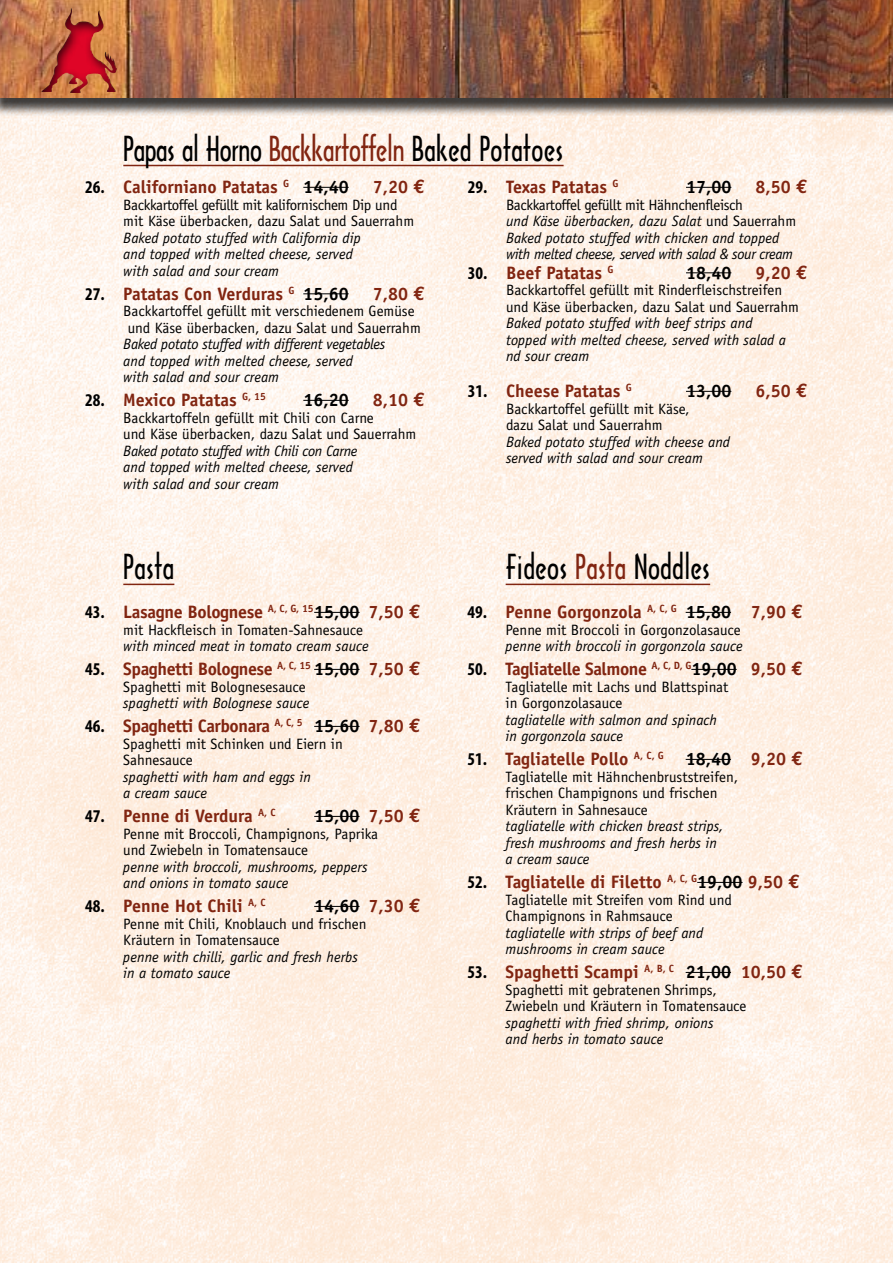
<style>
.page{position:relative;width:893px;height:1263px;background:#fff}
.page>*{position:absolute;margin:0;border:0;box-sizing:border-box;transform-origin:0 0}
.t1{font:33px "Arquitectura";letter-spacing:-.02em;color:#000}
.t2{font:33px "Arquitectura";color:#000}
.t3{font:700 18px "Officina Sans";color:#812511}
.t4{font:700 18px "Officina Sans";letter-spacing:-.025em;color:#812511}
.t5{font:700 18px "Officina Sans";color:#000}
.t6{font:700 18px "Officina Sans";letter-spacing:-.02em;color:#812511}
.t7{font:italic 15px/16.5px "Officina Sans";color:#000}
.t8{font:15px/16.5px "Officina Sans";color:#000}
.t9{font:15px/16.5px "Officina Sans";letter-spacing:-.025em;color:#000}
.s1{color:#812511}
.s2{font-family:"Myriad Pro";font-stretch:condensed;color:#000}
.s3{color:#000}
.s4{font-family:"Euro Mono";font-size:19.5px}
.s5{font-family:"Euro Mono";font-size:19.5px;color:#812511}
.s6{font-style:normal}
</style>
<div class="page">
<img style="left:0;top:117px;width:893px;height:1146px">
<div style="left:0;top:0;width:893px;height:117px;background:#000;opacity:.75"></div>
<img style="left:0;top:0;width:893px;height:98px">
<div style="left:25px;top:0;width:112px;height:95px;background:#000;opacity:.75"></div>
<hr style="left:303px;top:187px;width:46px;height:1px;background:#000">
<hr style="left:303px;top:293px;width:46px;height:1px;background:#000">
<hr style="left:303px;top:400px;width:46px;height:1px;background:#000">
<hr style="left:686px;top:187px;width:45px;height:1px;background:#000">
<hr style="left:686px;top:272px;width:45px;height:1px;background:#000">
<hr style="left:686px;top:391px;width:45px;height:1px;background:#000">
<hr style="left:123px;top:165px;width:441px;height:1px;background:#812511">
<hr style="left:123px;top:584px;width:51px;height:1px;background:#812511">
<hr style="left:314px;top:612px;width:46px;height:1px;background:#000">
<hr style="left:314px;top:669px;width:46px;height:1px;background:#000">
<hr style="left:314px;top:726px;width:46px;height:1px;background:#000">
<hr style="left:314px;top:816px;width:46px;height:1px;background:#000">
<hr style="left:314px;top:906px;width:46px;height:1px;background:#000">
<hr style="left:506px;top:584px;width:204px;height:1px;background:#812511">
<hr style="left:686px;top:612px;width:45px;height:1px;background:#000">
<hr style="left:691px;top:669px;width:46px;height:1px;background:#000">
<hr style="left:686px;top:759px;width:45px;height:1px;background:#000">
<hr style="left:697px;top:882px;width:46px;height:1px;background:#000">
<hr style="left:686px;top:972px;width:45px;height:1px;background:#000">
<h1 class="t1" style="left:123px;top:128px;width:442px">Papas al Horno <span class="s1">Backkartoffeln</span> Baked Potatoes</h1>
<p class="t3" style="left:85px;top:176px;width:265px"><span class="s2">26.</span> Californiano Patatas <sup>G</sup> <span class="s3">14,40</span></p>
<p class="t3" style="left:373px;top:176px;width:54px">7,20 <span class="s4">E</span></p>
<p class="t9" style="left:123px;top:196px;width:292px">Backkartoffel gefüllt mit kalifornischem Dip und mit Käse überbacken, dazu Salat und Sauerrahm</p>
<p class="t7" style="left:123px;top:230px;width:239px">Baked potato stuffed with California dip and topped with melted cheese, served with salad and sour cream</p>
<p class="t3" style="left:85px;top:282px;width:265px"><span class="s2">27.</span> Patatas Con Verduras <sup>G</sup> <span class="s3">15,60</span></p>
<p class="t3" style="left:373px;top:282px;width:54px">7,80 <span class="s4">E</span></p>
<p class="t8" style="left:123px;top:303px;width:299px">Backkartoffel gefüllt mit verschiedenem Gemüse und Käse überbacken, dazu Salat und Sauerrahm</p>
<p class="t7" style="left:123px;top:336px;width:264px">Baked potato stuffed with different vegetables and topped with melted cheese, served<br>with salad and sour cream</p>
<p class="t3" style="left:85px;top:389px;width:182px"><span class="s2">28.</span> Mexico Patatas <sup>G,</sup> <sup>15</sup></p>
<p class="t5" style="left:303px;top:389px;width:47px">16,20</p>
<p class="t3" style="left:373px;top:389px;width:54px">8,10 <span class="s4">E</span></p>
<p class="t8" style="left:123px;top:409px;width:295px">Backkartoffeln gefüllt mit Chili con Carne<br>und Käse überbacken, dazu Salat und Sauerrahm</p>
<p class="t7" style="left:123px;top:443px;width:236px">Baked potato stuffed with Chili con Carne and topped with melted cheese, served with salad and sour cream</p>
<h1 class="t2" style="left:123px;top:546px;width:53px">Pasta</h1>
<p class="t6" style="left:85px;top:601px;width:337px"><span class="s2">43.</span> Lasagne Bolognese <sup>A,</sup> <sup>C,</sup> <sup>G,</sup> <sup>15</sup><span class="s3">15,00</span> 7,50 <span class="s4">E</span></p>
<p class="t8" style="left:123px;top:622px;width:241px">mit Hackfleisch in Tomaten-Sahnesauce</p>
<p class="t7" style="left:123px;top:638px;width:247px">with minced meat in tomato cream sauce</p>
<p class="t4" style="left:85px;top:658px;width:337px"><span class="s2">45.</span> Spaghetti Bolognese <sup>A,</sup> <sup>C,</sup> <sup>15</sup> <span class="s3">15,00</span> 7,50 <span class="s4">E</span></p>
<p class="t8" style="left:123px;top:679px;width:184px">Spaghetti mit Bolognesesauce</p>
<p class="t7" style="left:123px;top:695px;width:188px">spaghetti with Bolognese sauce</p>
<p class="t4" style="left:85px;top:715px;width:337px"><span class="s2">46.</span> Spaghetti Carbonara <sup>A,</sup> <sup>C,</sup> <sup>5</sup> <span class="s3">15,60</span> 7,80 <span class="s4">E</span></p>
<p class="t8" style="left:123px;top:736px;width:221px">Spaghetti mit Schinken und Eiern in<br>Sahnesauce</p>
<p class="t7" style="left:123px;top:769px;width:189px">spaghetti with ham and eggs in a cream sauce</p>
<p class="t3" style="left:85px;top:805px;width:192px"><span class="s2">47.</span> Penne di Verdura <sup>A,</sup> <sup>C</sup></p>
<p class="t5" style="left:314px;top:805px;width:108px">15,00 <span class="s1">7,50</span> <span class="s5">E</span></p>
<p class="t8" style="left:123px;top:826px;width:256px">Penne mit Broccoli, Champignons, Paprika und Zwiebeln in Tomatensauce</p>
<p class="t7" style="left:123px;top:859px;width:246px">penne with broccoli, mushrooms, peppers and onions in tomato sauce</p>
<p class="t3" style="left:85px;top:895px;width:182px"><span class="s2">48.</span> Penne Hot Chili <sup>A,</sup> <sup>C</sup></p>
<p class="t5" style="left:314px;top:895px;width:108px">14,60 <span class="s1">7,30</span> <span class="s5">E</span></p>
<p class="t8" style="left:123px;top:916px;width:245px">Penne mit Chili, Knoblauch und frischen<br>Kräutern in Tomatensauce</p>
<p class="t7" style="left:123px;top:949px;width:236px">penne with chilli, garlic and fresh herbs in a tomato sauce</p>
<p class="t3" style="left:468px;top:176px;width:152px"><span class="s2">29.</span> Texas Patatas <sup>G</sup></p>
<p class="t5" style="left:686px;top:176px;width:47px">17,00</p>
<p class="t3" style="left:755px;top:176px;width:54px">8,50 <span class="s4">E</span></p>
<p class="t7" style="left:506px;top:197px;width:292px"><span class="s6">Backkartoffel gefüllt mit Hähnchenfleisch<br></span>und Käse überbacken, dazu Salat <span class="s6">und Sauerrahm </span>Baked potato stuffed with chicken and topped with melted cheese, served with salad &amp; sour cream</p>
<p class="t3" style="left:468px;top:261px;width:147px"><span class="s2">30.</span> Beef Patatas <sup>G</sup></p>
<p class="t5" style="left:686px;top:261px;width:47px">18,40</p>
<p class="t3" style="left:755px;top:261px;width:54px">9,20 <span class="s4">E</span></p>
<p class="t8" style="left:506px;top:282px;width:295px">Backkartoffel gefüllt mit Rinderfleischstreifen und Käse überbacken, dazu Salat und Sauerrahm</p>
<p class="t7" style="left:506px;top:315px;width:282px">Baked potato stuffed with beef strips and topped with melted cheese, served with salad a nd sour cream</p>
<p class="t3" style="left:468px;top:380px;width:165px"><span class="s2">31.</span> Cheese Patatas <sup>G</sup></p>
<p class="t5" style="left:686px;top:380px;width:47px">13,00</p>
<p class="t3" style="left:755px;top:380px;width:54px">6,50 <span class="s4">E</span></p>
<p class="t8" style="left:506px;top:400px;width:185px">Backkartoffel gefüllt mit Käse, dazu Salat und Sauerrahm</p>
<p class="t7" style="left:506px;top:434px;width:226px">Baked potato stuffed with cheese and served with salad and sour cream</p>
<h1 class="t2" style="left:506px;top:546px;width:206px">Fideos <span class="s1">Pasta</span> Noddles</h1>
<p class="t3" style="left:467px;top:601px;width:337px"><span class="s2">49.</span> Penne Gorgonzola <sup>A,</sup> <sup>C,</sup> <sup>G</sup> <span class="s3">15,80</span> 7,90 <span class="s4">E</span></p>
<p class="t8" style="left:506px;top:622px;width:237px">Penne mit Broccoli in Gorgonzolasauce</p>
<p class="t7" style="left:506px;top:638px;width:239px">penne with broccoli in gorgonzola sauce</p>
<p class="t4" style="left:467px;top:658px;width:337px"><span class="s2">50.</span> Tagliatelle Salmone <sup>A,</sup> <sup>C,</sup> <sup>D,</sup> <sup>G</sup><span class="s3">19,00</span> 9,50 <span class="s4">E</span></p>
<p class="t8" style="left:506px;top:679px;width:224px">Tagliatelle mit Lachs und Blattspinat in Gorgonzolasauce</p>
<p class="t7" style="left:506px;top:712px;width:213px">tagliatelle with salmon and spinach in gorgonzola sauce</p>
<p class="t3" style="left:467px;top:748px;width:337px"><span class="s2">51.</span> Tagliatelle Pollo <sup>A,</sup> <sup>C,</sup> <sup>G</sup> <span class="s3">18,40</span> 9,20 <span class="s4">E</span></p>
<p class="t8" style="left:506px;top:769px;width:234px">Tagliatelle mit Hähnchenbruststreifen, frischen Champignons und frischen<br>Kräutern in Sahnesauce</p>
<p class="t7" style="left:506px;top:818px;width:219px">tagliatelle with chicken breast strips, fresh mushrooms and fresh herbs in a cream sauce</p>
<p class="t3" style="left:467px;top:871px;width:334px"><span class="s2">52.</span> Tagliatelle di Filetto <sup>A,</sup> <sup>C,</sup> <sup>G</sup><span class="s3">19,00</span> 9,50 <span class="s4">E</span></p>
<p class="t8" style="left:506px;top:892px;width:228px">Tagliatelle mit Streifen vom Rind und<br>Champignons in Rahmsauce</p>
<p class="t7" style="left:506px;top:925px;width:199px">tagliatelle with strips of beef and mushrooms in cream sauce</p>
<p class="t3" style="left:467px;top:961px;width:337px"><span class="s2">53.</span> Spaghetti Scampi <sup>A,</sup> <sup>B,</sup> <sup>C</sup> <span class="s3">21,00</span> 10,50 <span class="s4">E</span></p>
<p class="t8" style="left:506px;top:982px;width:242px">Spaghetti mit gebratenen Shrimps,<br>Zwiebeln und Kräutern in Tomatensauce</p>
<p class="t7" style="left:506px;top:1015px;width:209px">spaghetti with fried shrimp, onions and herbs in tomato sauce</p>
</div>
